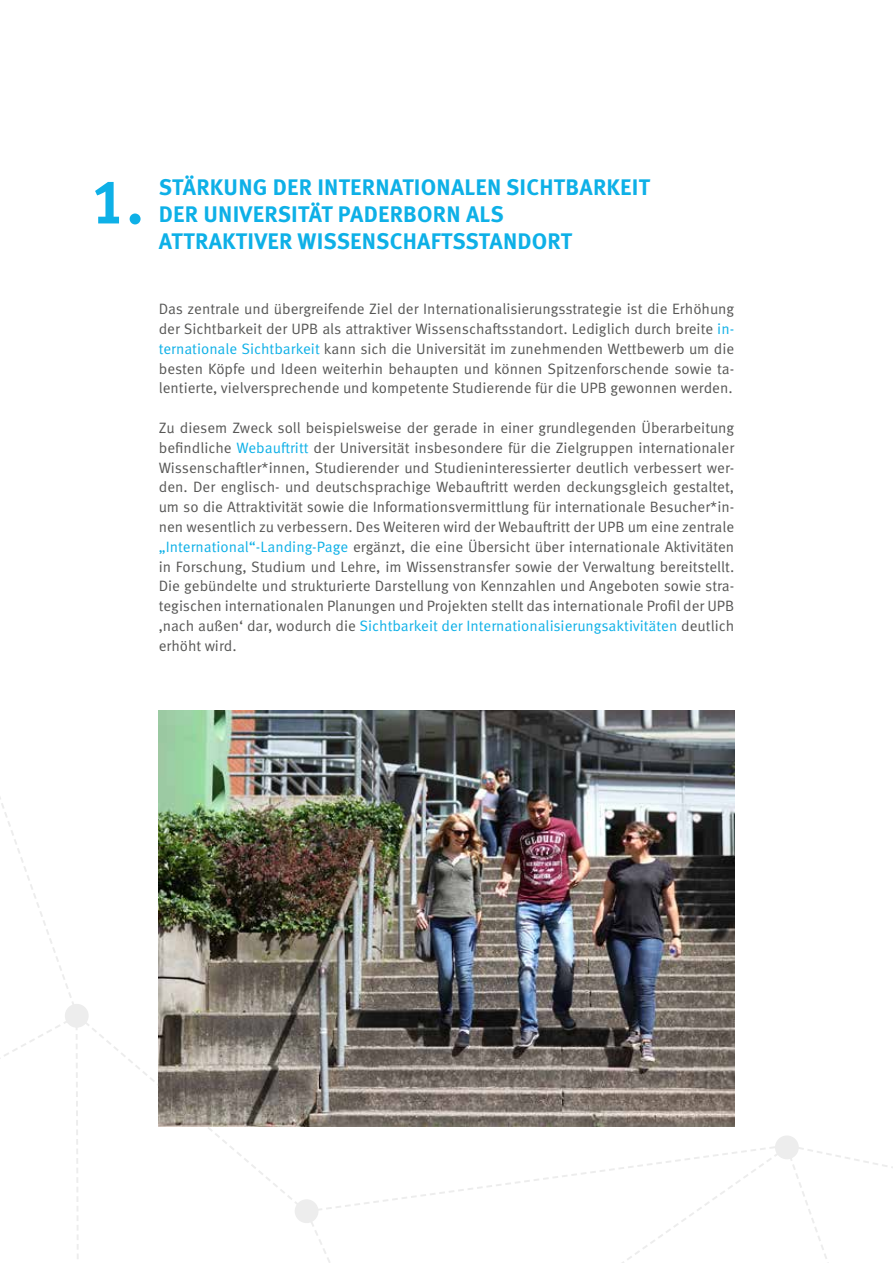
<style>
.page{position:relative;width:893px;height:1263px;background:#fff}
.page>*{position:absolute;margin:0;border:0;box-sizing:border-box;transform-origin:0 0}
.t1{font:700 62.25px "Meta Pro";color:#0eb0e7}
.t2{font:700 22.5px/27px "Meta Pro";letter-spacing:.01em;color:#0eb0e7}
.t3{font:15px/19.8px "Meta Pro Norm";color:#575756;text-align:justify}
.s1{color:#0eb0e7}
</style>
<div class="page">
<svg style="left:86px;top:1013px;width:223px;height:195px"></svg>
<div style="left:295px;top:1199px;width:24px;height:24px;background:#ededed;border-radius:50%"></div>
<div style="left:65px;top:1004px;width:24px;height:24px;background:#ededed;border-radius:50%"></div>
<div style="left:775px;top:1135px;width:24px;height:24px;background:#ededed;border-radius:50%"></div>
<svg style="left:304px;top:1143px;width:589px;height:120px"></svg>
<svg style="left:0;top:797px;width:80px;height:462px"></svg>
<img style="left:159px;top:710px;width:575px;height:416px">
<h1 class="t1" style="left:91px;top:153px;width:55px">1.</h1>
<h2 class="t2" style="left:159px;top:173px;width:493px">STÄRKUNG DER INTERNATIONALEN SICHTBARKEIT<br>DER UNIVERSITÄT PADERBORN ALS<br>ATTRAKTIVER WISSENSCHAFTSSTANDORT</h2>
<p class="t3" style="left:159px;top:298px;width:577px">Das zentrale und übergreifende Ziel der Internationalisierungsstrategie ist die Erhöhung der Sichtbarkeit der UPB als attraktiver Wissenschaftsstandort. Lediglich durch breite <span class="s1">in&shy;ternationale Sichtbarkeit</span> kann sich die Universität im zunehmenden Wettbewerb um die besten Köpfe und Ideen weiterhin behaupten und können Spitzenforschende sowie ta&shy;lentierte, vielversprechende und kompetente Studierende für die UPB gewonnen werden.</p>
<p class="t3" style="left:159px;top:417px;width:577px">Zu diesem Zweck soll beispielsweise der gerade in einer grundlegenden Überarbeitung befindliche <span class="s1">Webauftritt</span> der Universität insbesondere für die Zielgruppen internationaler Wissenschaftler*innen, Studierender und Studieninteressierter deutlich verbessert wer&shy;den. Der englisch- und deutschsprachige Webauftritt werden deckungsgleich gestaltet, um so die Attraktivität sowie die Informationsvermittlung für internationale Besucher*in&shy;nen wesentlich zu verbessern. Des Weiteren wird der Webauftritt der UPB um eine zentrale <span class="s1">„International“-Landing-Page</span> ergänzt, die eine Übersicht über internationale Aktivitäten in Forschung, Studium und Lehre, im Wissenstransfer sowie der Verwaltung bereitstellt.<br>Die gebündelte und strukturierte Darstellung von Kennzahlen und Angeboten sowie stra&shy;tegischen internationalen Planungen und Projekten stellt das internationale Profil der UPB ‚nach außen‘ dar, wodurch die <span class="s1">Sichtbarkeit der Internationalisierungsaktivitäten</span> deutlich erhöht wird.</p>
</div>
